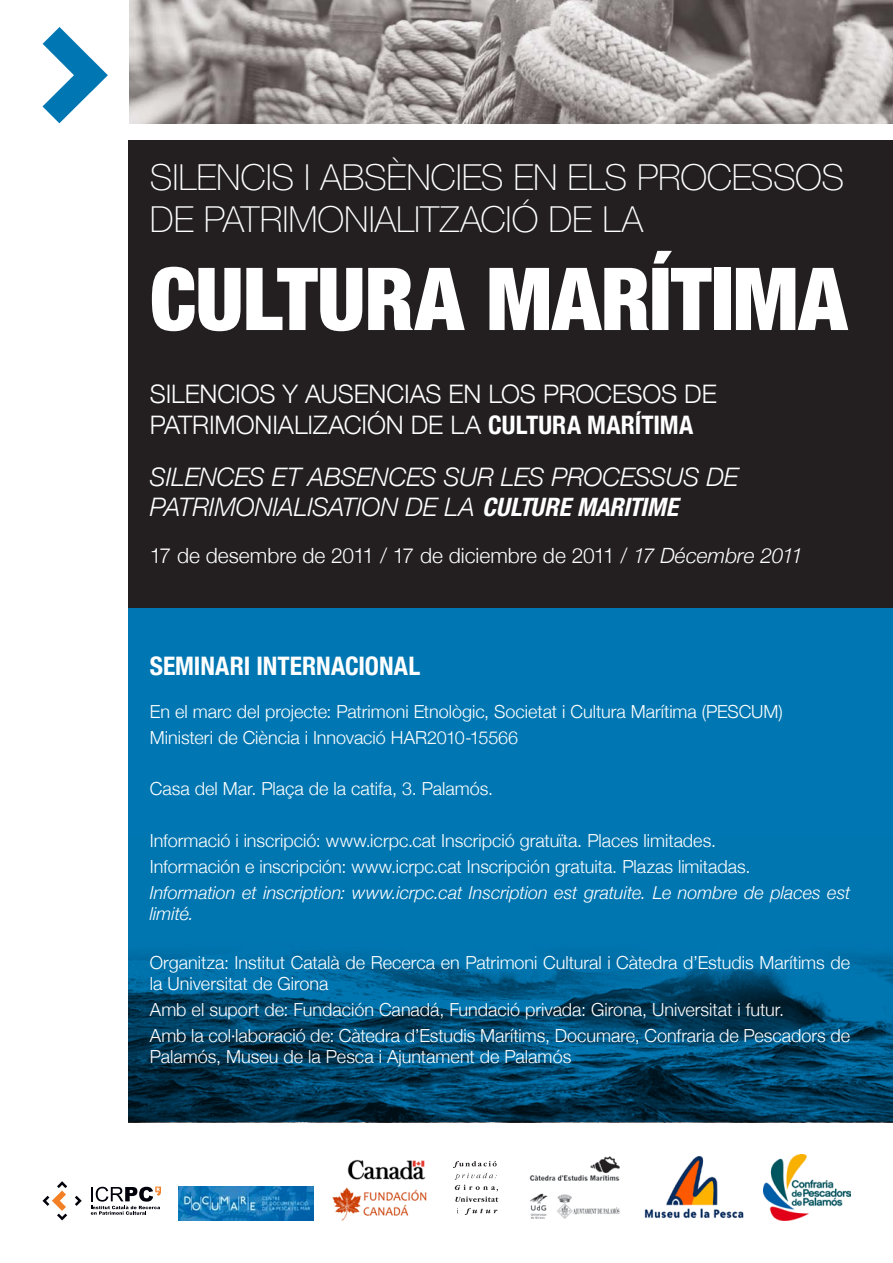
<style>
.page{position:relative;width:893px;height:1263px;background:#fff}
.page>*{position:absolute;margin:0;border:0;box-sizing:border-box;transform-origin:0 0}
.Normal_01{font:900 condensed 87px "Helvetica Neue LT Std";letter-spacing:-.005em;color:#fff}
.H10_titol_capitol{font:100 36px/42px "Helvetica Neue LT Std";letter-spacing:-.005em;color:#fff}
.Normal_01-2{font:italic 300 25.5px/30.6px "Helvetica Neue";letter-spacing:-.01em;color:#fff}
.Normal_01-3{font:300 25.5px/30.6px "Helvetica Neue";letter-spacing:-.01em;color:#fff}
.Normal_01-4{font:700 condensed 25.5px "Helvetica Neue";color:#fff}
.Normal_01-5{font:300 21px "Helvetica Neue";letter-spacing:-.005em;color:#fff}
.Normal_01-6{font:300 18px/21.6px "Helvetica Neue";color:#fff}
.Normal_01-7{font:italic 300 18px/21.6px "Helvetica Neue";color:#fff}
.s1{font-weight:700;font-stretch:condensed}
.s2{font-family:"Helvetica Neue LT Std";font-weight:700;font-stretch:condensed}
.s3{font-style:italic}
</style>
<div class="page">
<div style="left:129px;top:377px;width:764px;height:687px;background:#0077b2"></div>
<img style="left:129px;top:0;width:764px;height:124px">
<svg style="left:43px;top:27px;width:65px;height:96px"></svg>
<div style="left:129px;top:140px;width:764px;height:468px;background:#231f20"></div>
<img style="left:128px;top:838px;width:765px;height:285px">
<img style="left:179px;top:1187px;width:135px;height:33px">
<svg style="left:465px;top:1208px;width:32px;height:7px"></svg>
<svg style="left:453px;top:1161px;width:45px;height:41px"></svg>
<img style="left:529px;top:1156px;width:91px;height:63px">
<img style="left:764px;top:1154px;width:86px;height:66px">
<img style="left:347px;top:1159px;width:79px;height:21px">
<img style="left:332px;top:1187px;width:95px;height:33px">
<svg style="left:43px;top:1181px;width:39px;height:39px"></svg>
<svg style="left:91px;top:1186px;width:70px;height:29px"></svg>
<img style="left:644px;top:1156px;width:100px;height:62px">
<p class="H10_titol_capitol" style="left:150px;top:157px;width:696px">SILENCIS I ABSÈNCIES EN ELS PROCESSOS<br>DE PATRIMONIALITZACIÓ DE LA</p>
<p class="Normal_01" style="left:150px;top:245px;width:699px">CULTURA MARÍTIMA</p>
<p class="Normal_01-3" style="left:150px;top:378px;width:568px">SILENCIOS Y AUSENCIAS EN LOS PROCESOS DE<br>PATRIMONIALIZACIÓN DE LA <span class="s1">CULTURA MARÍTIMA</span></p>
<p class="Normal_01-2" style="left:150px;top:461px;width:590px">SILENCES ET ABSENCES SUR LES PROCESSUS DE<br>PATRIMONIALISATION DE LA <span class="s2">CULTURE MARITIME</span></p>
<p class="Normal_01-5" style="left:150px;top:542px;width:655px">17 de desembre de 2011 / 17 de diciembre de 2011 / <span class="s3">17 Décembre 2011</span></p>
<p class="Normal_01-4" style="left:150px;top:650px;width:272px">SEMINARI INTERNACIONAL</p>
<p class="Normal_01-6" style="left:150px;top:700px;width:634px">En el marc del projecte: Patrimoni Etnològic, Societat i Cultura Marítima (PESCUM)</p>
<p class="Normal_01-6" style="left:150px;top:726px;width:370px">Ministeri de Ciència i Innovació HAR2010-15566</p>
<p class="Normal_01-6" style="left:150px;top:778px;width:345px">Casa del Mar. Plaça de la catifa, 3. Palamós.</p>
<p class="Normal_01-6" style="left:150px;top:829px;width:568px">Informació i inscripció: www.icrpc.cat Inscripció gratuïta. Places limitades.</p>
<p class="Normal_01-6" style="left:150px;top:855px;width:602px">Información e inscripción: www.icrpc.cat Inscripción gratuita. Plazas limitadas.</p>
<p class="Normal_01-7" style="left:150px;top:881px;width:702px">Information et inscription: www.icrpc.cat Inscription est gratuite. Le nombre de places est limité.</p>
<p class="Normal_01-6" style="left:150px;top:951px;width:702px">Organitza: Institut Català de Recerca en Patrimoni Cultural i Càtedra d’Estudis Marítims de la Universitat de Girona</p>
<p class="Normal_01-6" style="left:150px;top:998px;width:636px">Amb el suport de: Fundación Canadá, Fundació privada: Girona, Universitat i futur.</p>
<p class="Normal_01-6" style="left:150px;top:1024px;width:702px">Amb la col·laboració de: Càtedra d’Estudis Marítims, Documare, Confraria de Pescadors de<br>Palamós, Museu de la Pesca i Ajuntament de Palamós</p>
</div>
